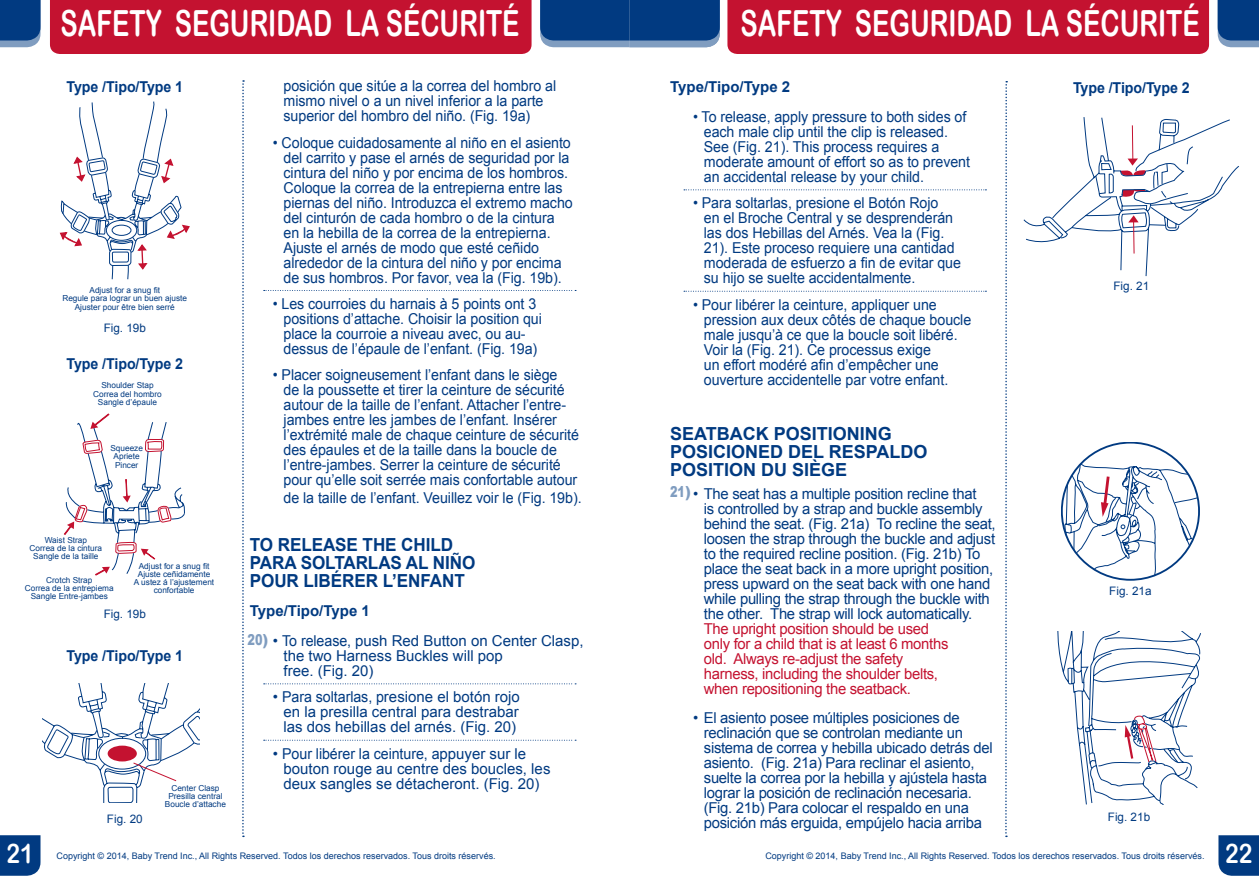
<style>
.page{position:relative;width:1259px;height:893px;background:#fff}
.page>*{position:absolute;margin:0;border:0;box-sizing:border-box;transform-origin:0 0}
.t1{font:36px "Arial Rounded MT Bold";color:#fff;scale:.72 1}
.t2{font:27px "Arial Rounded MT Bold";color:#fff;scale:.85 1}
.t3{font:700 18px/18px "Arial";color:#013a81}
.t4{font:700 18px/18px "Arial";color:#013a81;scale:.95 1}
.t5{font:15px/15px "Arial";letter-spacing:-.005em;color:#013a81;scale:.95 1}
.t6{font:15px/15px "Arial";letter-spacing:-.005em;color:#013a81}
.t7{font:15px/15px "Arial";letter-spacing:-.02em;color:#c41230}
.t8{font:700 15px "Arial";letter-spacing:-.005em;color:#013a81;scale:.95 1}
.t9{font:700 15px "Arial";letter-spacing:-.005em;color:#013a81}
.t10{font:900 15px "Arial";color:#809dc0;scale:.75 1}
.t11{font:11.7px "Arial";color:#013a81}
.t12{font:9px "Arial";color:#013a81}
.t13{font:8.25px/8.2px "Arial";color:#013a81;text-align:center}
.s1{font-weight:900;color:#809dc0}
</style>
<div class="page">
<div style="left:50px;top:0;width:481px;height:54px;background:#c41230"></div>
<svg style="left:0;top:0;width:40px;height:47px;background:#164a8b"></svg>
<div style="left:0;top:835px;width:40px;height:41px;background:#013a81"></div>
<svg style="left:1218px;top:835px;width:41px;height:41px;background:#0c4386"></svg>
<svg style="left:1005px;top:81px;width:2px;height:756px"></svg>
<svg style="left:242px;top:80px;width:2px;height:757px"></svg>
<svg style="left:684px;top:189px;width:302px;height:1px"></svg>
<svg style="left:684px;top:291px;width:302px;height:1px"></svg>
<svg style="left:264px;top:290px;width:312px;height:1px"></svg>
<svg style="left:264px;top:683px;width:312px;height:1px"></svg>
<svg style="left:264px;top:740px;width:312px;height:1px"></svg>
<div style="left:727px;top:0;width:482px;height:54px;background:#c41230"></div>
<svg style="left:540px;top:0;width:180px;height:47px;background:#14498a"></svg>
<svg style="left:1217px;top:0;width:42px;height:47px;background:#1a4d8d"></svg>
<svg style="left:63px;top:413px;width:122px;height:163px"></svg>
<svg style="left:59px;top:101px;width:131px;height:179px"></svg>
<svg style="left:1023px;top:117px;width:216px;height:160px"></svg>
<svg style="left:42px;top:684px;width:158px;height:119px"></svg>
<svg style="left:1061px;top:442px;width:138px;height:138px"></svg>
<svg style="left:1057px;top:631px;width:144px;height:173px"></svg>
<h1 class="t1" style="left:61px;top:2px;width:639px">SAFETY SEGURIDAD LA SÉCURITÉ</h1>
<h1 class="t1" style="left:740px;top:2px;width:639px">SAFETY SEGURIDAD LA SÉCURITÉ</h1>
<p class="t8" style="left:66px;top:77px;width:124px">Type /Tipo/Type 1</p>
<p class="t13" style="left:62px;top:286px;width:126px">Adjust for a snug fit<br>Regule para lograr un buen ajuste<br>Ajuster pour être bien serré</p>
<p class="t11" style="left:104px;top:321px;width:44px">Fig. 19b</p>
<p class="t8" style="left:66px;top:354px;width:124px">Type /Tipo/Type 2</p>
<p class="t13" style="left:93px;top:381px;width:70px">Shoulder Stap<br>Correa del hombro<br>Sangle d’épaule</p>
<p class="t13" style="left:110px;top:444px;width:34px">Squeeze<br>Apriete<br>Pincer</p>
<p class="t13" style="left:30px;top:536px;width:74px">Waist Strap<br>Correa de la cintura<br>Sangle de la taille</p>
<p class="t13" style="left:25px;top:576px;width:90px">Crotch Strap<br>Correa de la entrepiema<br>Sangle Entre-jambes</p>
<p class="t13" style="left:134px;top:562px;width:82px">Adjust for a snug fit<br>Ajuste ceñidamente<br>A ustez á l’ajustement confortable</p>
<p class="t11" style="left:104px;top:606px;width:44px">Fig. 19b</p>
<p class="t8" style="left:66px;top:646px;width:124px">Type /Tipo/Type 1</p>
<p class="t11" style="left:107px;top:811px;width:37px">Fig. 20</p>
<p class="t13" style="left:165px;top:784px;width:62px">Center Clasp<br>Presilla central<br>Boucle d’attache</p>
<p class="t5" style="left:284px;top:79px;width:288px">posición que sitúe a la correa del hombro al mismo nivel o a un nivel inferior a la parte superior del hombro del niño. (Fig. 19a)</p>
<p class="t5" style="left:284px;top:135px;width:306px;text-indent:-11px">• Coloque cuidadosamente al niño en el asiento del carrito y pase el arnés de seguridad por la cintura del niño y por encima de los hombros.<br>Coloque la correa de la entrepierna entre las piernas del niño. Introduzca el extremo macho del cinturón de cada hombro o de la cintura en la hebilla de la correa de la entrepierna.<br>Ajuste el arnés de modo que esté ceñido alrededor de la cintura del niño y por encima de sus hombros. Por favor, vea la (Fig. 19b).</p>
<p class="t5" style="left:284px;top:296px;width:273px;text-indent:-11px">• Les courroies du harnais à 5 points ont 3 positions d’attache. Choisir la position qui place la courroie a niveau avec, ou au&shy;dessus de l’épaule de l’enfant. (Fig. 19a)</p>
<p class="t5" style="left:284px;top:368px;width:312px;text-indent:-11px">• Placer soigneusement l’enfant dans le siège<br>de la poussette et tirer la ceinture de sécurité autour de la taille de l’enfant. Attacher l’entre&shy;jambes entre les jambes de l’enfant. Insérer l’extrémité male de chaque ceinture de sécurité des épaules et de la taille dans la boucle de l’entre-jambes. Serrer la ceinture de sécurité pour qu’elle soit serrée mais confortable autour</p>
<p class="t5" style="left:284px;top:491px;width:315px">de la taille de l’enfant. Veuillez voir le (Fig. 19b).</p>
<p class="t4" style="left:250px;top:536px;width:239px">TO RELEASE THE CHILD<br>PARA SOLTARLAS AL NIÑO<br>POUR LIBÉRER L’ENFANT</p>
<p class="t9" style="left:250px;top:601px;width:122px">Type/Tipo/Type 1</p>
<p class="t6" style="left:283px;top:633px;width:301px;text-indent:-36px"><span class="s1">20)</span> • To release, push Red Button on Center Clasp, the two Harness Buckles will pop<br>free. (Fig. 20)</p>
<p class="t6" style="left:284px;top:690px;width:238px;text-align:justify;text-indent:-11px">• Para soltarlas, presione el botón rojo en la presilla central para destrabar las dos hebillas del arnés. (Fig. 20)</p>
<p class="t6" style="left:284px;top:746px;width:268px;text-indent:-11px">• Pour libérer la ceinture, appuyer sur le bouton rouge au centre des boucles, les deux sangles se détacheront. (Fig. 20)</p>
<p class="t9" style="left:670px;top:77px;width:122px">Type/Tipo/Type 2</p>
<p class="t5" style="left:704px;top:109px;width:282px;text-indent:-11px">• To release, apply pressure to both sides of each male clip until the clip is released.<br>See (Fig. 21). This process requires a moderate amount of effort so as to prevent an accidental release by your child.</p>
<p class="t5" style="left:704px;top:196px;width:272px;text-indent:-11px">• Para soltarlas, presione el Botón Rojo<br>en el Broche Central y se desprenderán las dos Hebillas del Arnés. Vea la (Fig.<br>21). Este proceso requiere una cantidad moderada de esfuerzo a fin de evitar que su hijo se suelte accidentalmente.</p>
<p class="t5" style="left:704px;top:297px;width:283px;text-indent:-11px">• Pour libérer la ceinture, appliquer une pression aux deux côtés de chaque boucle male jusqu’à ce que la boucle soit libéré.<br>Voir la (Fig. 21). Ce processus exige<br>un effort modéré afin d’empêcher une ouverture accidentelle par votre enfant.</p>
<p class="t3" style="left:670px;top:425px;width:259px">SEATBACK POSITIONING<br>POSICIONED DEL RESPALDO<br>POSITION DU SIÈGE</p>
<p class="t6" style="left:704px;top:487px;width:293px;text-indent:-11px">• The seat has a multiple position recline that<br>is controlled by a strap and buckle assembly behind the seat. (Fig. 21a) To recline the seat, loosen the strap through the buckle and adjust to the required recline position. (Fig. 21b) To place the seat back in a more upright position, press upward on the seat back with one hand while pulling the strap through the buckle with the other. The strap will lock automatically.</p>
<p class="t7" style="left:704px;top:622px;width:246px">The upright position should be used only for a child that is at least 6 months old. Always re-adjust the safety harness, including the shoulder belts, when repositioning the seatback.</p>
<p class="t6" style="left:704px;top:710px;width:290px;text-indent:-11px">• El asiento posee múltiples posiciones de reclinación que se controlan mediante un sistema de correa y hebilla ubicado detrás del asiento. (Fig. 21a) Para reclinar el asiento, suelte la correa por la hebilla y ajústela hasta lograr la posición de reclinación necesaria. (Fig. 21b) Para colocar el respaldo en una posición más erguida, empújelo hacia arriba</p>
<p class="t10" style="left:670px;top:481px;width:29px">21)</p>
<p class="t8" style="left:1073px;top:77px;width:124px">Type /Tipo/Type 2</p>
<p class="t11" style="left:1113px;top:278px;width:37px">Fig. 21</p>
<p class="t11" style="left:1109px;top:584px;width:44px">Fig. 21a</p>
<p class="t11" style="left:1108px;top:810px;width:44px">Fig. 21b</p>
<h2 class="t2" style="left:6px;top:838px;width:34px">21</h2>
<p class="t12" style="left:57px;top:850px;width:441px">Copyright © 2014, Baby Trend Inc., All Rights Reserved. Todos los derechos reservados. Tous droits réservés.</p>
<p class="t12" style="left:765px;top:850px;width:441px">Copyright © 2014, Baby Trend Inc., All Rights Reserved. Todos los derechos reservados. Tous droits réservés.</p>
<h2 class="t2" style="left:1225px;top:838px;width:34px">22</h2>
</div>
